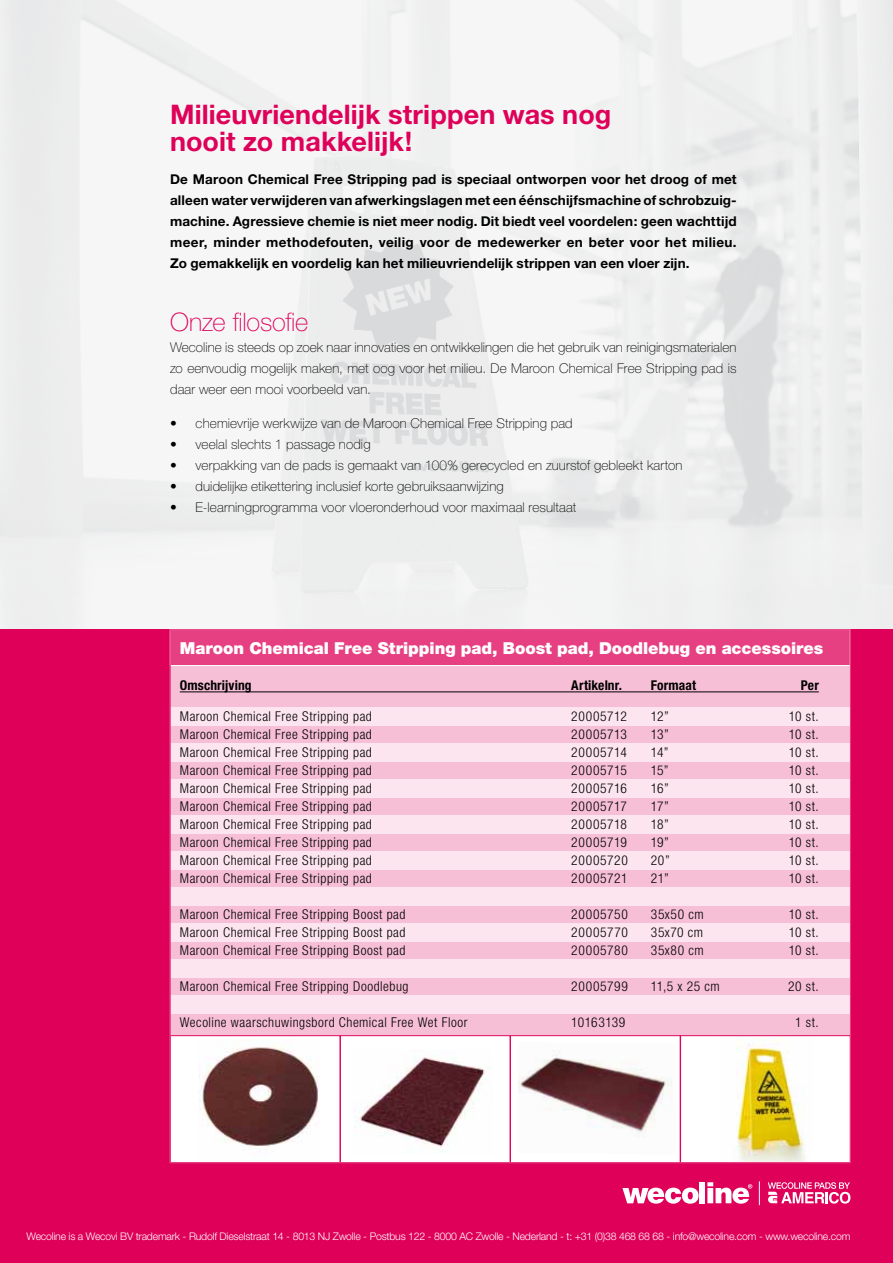
<style>
.page{position:relative;width:893px;height:1263px;background:#fff}
.page>*{position:absolute;margin:0;border:0;box-sizing:border-box;transform-origin:0 0}
.t1{font:700 27px/27px "Helvetica Neue";letter-spacing:.005em;color:#de0059}
.t2{font:100 25.5px "Helvetica Neue";letter-spacing:-.005em;color:#de0059}
.t3{font:900 16.5px "Helvetica Neue";letter-spacing:-.005em;color:#fff}
.t4{font:300 condensed 13.5px "Helvetica Neue";letter-spacing:.04em;color:#000}
.t5{font:100 13.5px/21px "Helvetica Neue";letter-spacing:.01em;color:#000;text-align:justify}
.t6{font:700 13.5px/21px "Helvetica Neue";letter-spacing:.01em;color:#000;text-align:justify}
.t7{font:700 condensed 13.5px "Helvetica Neue";letter-spacing:.01em;color:#000}
.t8{font:300 10.5px "Helvetica Neue";letter-spacing:-.02em;color:#fff}
</style>
<div class="page">
<div style="left:0;top:0;width:893px;height:629px;background:#f0f0f1"></div>
<div style="left:0;top:629px;width:893px;height:634px;background:#de0059"></div>
<div style="left:170px;top:632px;width:680px;height:404px;background:#f7bfd5"></div>
<div style="left:170px;top:629px;width:680px;height:37px;background:#e64082;border:1px solid #fff"></div>
<div style="left:170px;top:708px;width:680px;height:18px;background:#fce5ee"></div>
<div style="left:170px;top:744px;width:680px;height:18px;background:#fce5ee"></div>
<div style="left:170px;top:780px;width:680px;height:18px;background:#fce5ee"></div>
<div style="left:170px;top:816px;width:680px;height:18px;background:#fce5ee"></div>
<div style="left:170px;top:852px;width:680px;height:18px;background:#fce5ee"></div>
<div style="left:170px;top:888px;width:680px;height:18px;background:#fce5ee"></div>
<div style="left:170px;top:924px;width:680px;height:18px;background:#fce5ee"></div>
<div style="left:170px;top:960px;width:680px;height:18px;background:#fce5ee"></div>
<div style="left:170px;top:996px;width:680px;height:18px;background:#fce5ee"></div>
<hr style="left:180px;top:692px;width:639px;height:1px;background:#000">
<div style="left:340px;top:1036px;width:170px;height:127px;background:#fff"></div>
<img style="left:359px;top:1055px;width:130px;height:98px">
<div style="left:340px;top:1035px;width:170px;height:128px;border:1px solid #de0059"></div>
<div style="left:681px;top:1036px;width:169px;height:127px;background:#fff"></div>
<img style="left:736px;top:1039px;width:69px;height:122px">
<div style="left:680px;top:1035px;width:170px;height:128px;border:1px solid #de0059"></div>
<div style="left:170px;top:1036px;width:170px;height:127px;background:#fff"></div>
<img style="left:199px;top:1047px;width:120px;height:103px">
<div style="left:510px;top:1036px;width:170px;height:127px;background:#fff"></div>
<img style="left:518px;top:1051px;width:154px;height:82px">
<div style="left:510px;top:1035px;width:170px;height:128px;border:1px solid #de0059"></div>
<div style="left:699px;top:1182px;width:6px;height:21px;background:#fff"></div>
<svg style="left:622px;top:1187px;width:77px;height:17px"></svg>
<svg style="left:707px;top:1182px;width:45px;height:22px"></svg>
<svg style="left:759px;top:1181px;width:1px;height:24px"></svg>
<svg style="left:768px;top:1182px;width:82px;height:21px"></svg>
<h1 class="t1" style="left:170px;top:104px;width:443px">Milieuvriendelijk strippen was nog nooit zo makkelijk!</h1>
<p class="t6" style="left:170px;top:170px;width:568px">De Maroon Chemical Free Stripping pad is speciaal ontworpen voor het droog of met alleen water verwijderen van afwerkingslagen met een éénschijfsmachine of schrobzuig&shy;machine. Agressieve chemie is niet meer nodig. Dit biedt veel voordelen: geen wachttijd meer, minder methodefouten, veilig voor de medewerker en beter voor het milieu.<br>Zo gemakkelijk en voordelig kan het milieuvriendelijk strippen van een vloer zijn.</p>
<h2 class="t2" style="left:170px;top:313px;width:140px">Onze filosofie</h2>
<p class="t5" style="left:170px;top:338px;width:568px">Wecoline is steeds op zoek naar innovaties en ontwikkelingen die het gebruik van reinigingsmaterialen zo eenvoudig mogelijk maken, met oog voor het milieu. De Maroon Chemical Free Stripping pad is daar weer een mooi voorbeeld van.</p>
<p class="t5" style="left:170px;top:413px;width:404px">•฀ chemievrije werkwijze van de Maroon Chemical Free Stripping pad</p>
<p class="t5" style="left:170px;top:434px;width:202px">•฀ veelal slechts 1 passage nodig</p>
<p class="t5" style="left:170px;top:455px;width:514px">•฀ verpakking van de pads is gemaakt van 100% gerecycled en zuurstof gebleekt karton</p>
<p class="t5" style="left:170px;top:476px;width:335px">•฀ duidelijke etikettering inclusief korte gebruiksaanwijzing</p>
<p class="t5" style="left:170px;top:497px;width:408px">•฀ E-learningprogramma voor vloeronderhoud voor maximaal resultaat</p>
<p class="t3" style="left:180px;top:641px;width:645px">Maroon Chemical Free Stripping pad, Boost pad, Doodlebug en accessoires</p>
<p class="t7" style="left:180px;top:680px;width:73px">Omschrijving</p>
<p class="t7" style="left:571px;top:680px;width:52px">Artikelnr.</p>
<p class="t7" style="left:651px;top:680px;width:47px">Formaat</p>
<p class="t7" style="left:801px;top:680px;width:20px">Per</p>
<p class="t4" style="left:180px;top:711px;width:194px">Maroon Chemical Free Stripping pad</p>
<p class="t4" style="left:571px;top:711px;width:57px">20005712</p>
<p class="t4" style="left:651px;top:711px;width:20px">12”</p>
<p class="t4" style="left:789px;top:711px;width:32px">10 st.</p>
<p class="t4" style="left:180px;top:729px;width:194px">Maroon Chemical Free Stripping pad</p>
<p class="t4" style="left:571px;top:729px;width:57px">20005713</p>
<p class="t4" style="left:651px;top:729px;width:20px">13”</p>
<p class="t4" style="left:789px;top:729px;width:32px">10 st.</p>
<p class="t4" style="left:180px;top:747px;width:194px">Maroon Chemical Free Stripping pad</p>
<p class="t4" style="left:571px;top:747px;width:57px">20005714</p>
<p class="t4" style="left:651px;top:747px;width:19px">14”</p>
<p class="t4" style="left:789px;top:747px;width:32px">10 st.</p>
<p class="t4" style="left:180px;top:765px;width:194px">Maroon Chemical Free Stripping pad</p>
<p class="t4" style="left:571px;top:765px;width:57px">20005715</p>
<p class="t4" style="left:651px;top:765px;width:19px">15”</p>
<p class="t4" style="left:789px;top:765px;width:32px">10 st.</p>
<p class="t4" style="left:180px;top:783px;width:194px">Maroon Chemical Free Stripping pad</p>
<p class="t4" style="left:571px;top:783px;width:57px">20005716</p>
<p class="t4" style="left:651px;top:783px;width:20px">16”</p>
<p class="t4" style="left:789px;top:783px;width:32px">10 st.</p>
<p class="t4" style="left:180px;top:801px;width:194px">Maroon Chemical Free Stripping pad</p>
<p class="t4" style="left:571px;top:801px;width:57px">20005717</p>
<p class="t4" style="left:651px;top:801px;width:20px">17”</p>
<p class="t4" style="left:789px;top:801px;width:32px">10 st.</p>
<p class="t4" style="left:180px;top:819px;width:194px">Maroon Chemical Free Stripping pad</p>
<p class="t4" style="left:571px;top:819px;width:57px">20005718</p>
<p class="t4" style="left:651px;top:819px;width:20px">18”</p>
<p class="t4" style="left:789px;top:819px;width:32px">10 st.</p>
<p class="t4" style="left:180px;top:837px;width:194px">Maroon Chemical Free Stripping pad</p>
<p class="t4" style="left:571px;top:837px;width:57px">20005719</p>
<p class="t4" style="left:651px;top:837px;width:20px">19”</p>
<p class="t4" style="left:789px;top:837px;width:32px">10 st.</p>
<p class="t4" style="left:180px;top:855px;width:194px">Maroon Chemical Free Stripping pad</p>
<p class="t4" style="left:571px;top:855px;width:58px">20005720</p>
<p class="t4" style="left:651px;top:855px;width:20px">20”</p>
<p class="t4" style="left:789px;top:855px;width:32px">10 st.</p>
<p class="t4" style="left:180px;top:873px;width:194px">Maroon Chemical Free Stripping pad</p>
<p class="t4" style="left:571px;top:873px;width:58px">20005721</p>
<p class="t4" style="left:651px;top:873px;width:20px">21”</p>
<p class="t4" style="left:789px;top:873px;width:32px">10 st.</p>
<p class="t4" style="left:180px;top:909px;width:227px">Maroon Chemical Free Stripping Boost pad</p>
<p class="t4" style="left:571px;top:909px;width:58px">20005750</p>
<p class="t4" style="left:651px;top:909px;width:54px">35x50 cm</p>
<p class="t4" style="left:789px;top:909px;width:32px">10 st.</p>
<p class="t4" style="left:180px;top:927px;width:227px">Maroon Chemical Free Stripping Boost pad</p>
<p class="t4" style="left:571px;top:927px;width:58px">20005770</p>
<p class="t4" style="left:651px;top:927px;width:54px">35x70 cm</p>
<p class="t4" style="left:789px;top:927px;width:32px">10 st.</p>
<p class="t4" style="left:180px;top:945px;width:227px">Maroon Chemical Free Stripping Boost pad</p>
<p class="t4" style="left:571px;top:945px;width:58px">20005780</p>
<p class="t4" style="left:651px;top:945px;width:54px">35x80 cm</p>
<p class="t4" style="left:789px;top:945px;width:32px">10 st.</p>
<p class="t4" style="left:180px;top:981px;width:230px">Maroon Chemical Free Stripping Doodlebug</p>
<p class="t4" style="left:571px;top:981px;width:58px">20005799</p>
<p class="t4" style="left:651px;top:981px;width:70px">11,5 x 25 cm</p>
<p class="t4" style="left:788px;top:981px;width:32px">20 st.</p>
<p class="t4" style="left:180px;top:1017px;width:289px">Wecoline waarschuwingsbord Chemical Free Wet Floor</p>
<p class="t4" style="left:571px;top:1017px;width:56px">10163139</p>
<p class="t4" style="left:795px;top:1017px;width:25px">1 st.</p>
<p class="t8" style="left:27px;top:1232px;width:825px">Wecoline is a Wecovi BV trademark - Rudolf Dieselstraat 14 - 8013 NJ Zwolle - Postbus 122 - 8000 AC Zwolle - Nederland - t: +31 (0)38 468 68 68 - info@wecoline.com - www.wecoline.com</p>
</div>
